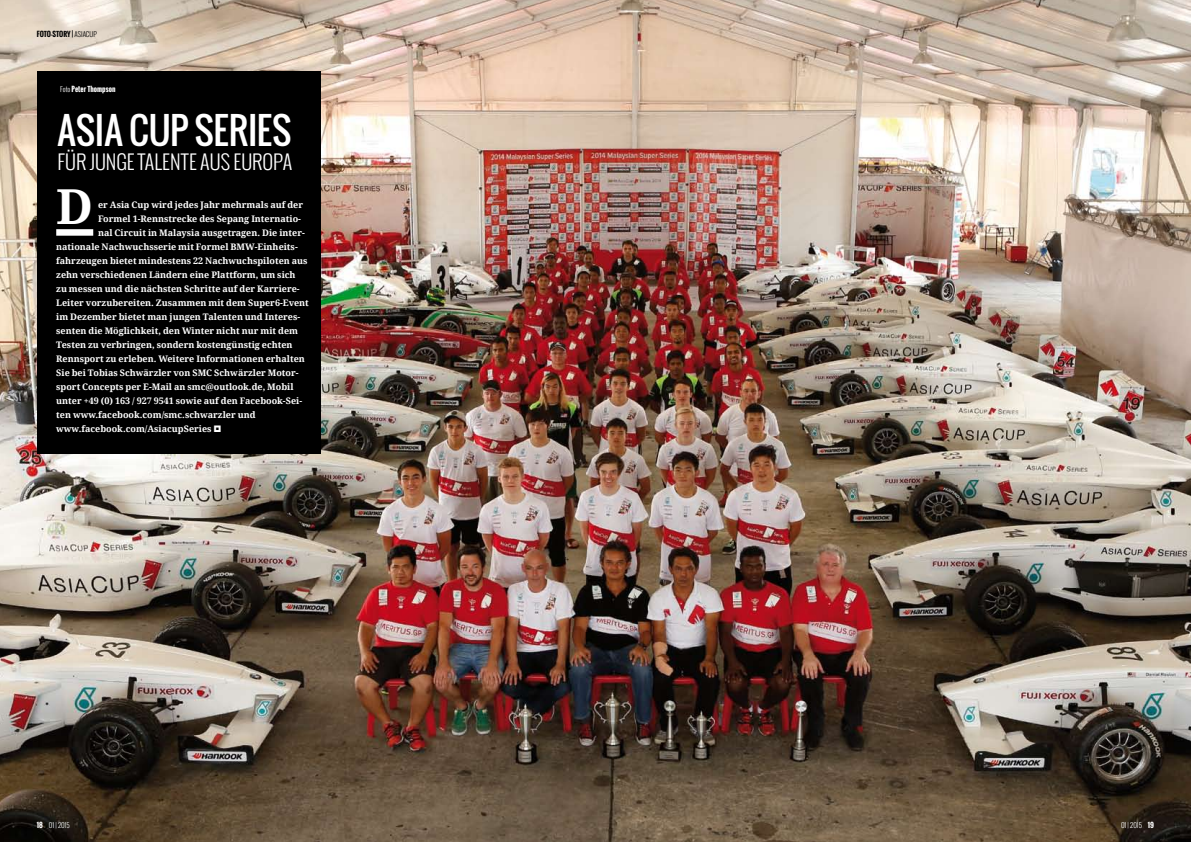
<style>
.page{position:relative;width:1191px;height:842px;background:#fff}
.page>*{position:absolute;margin:0;border:0;box-sizing:border-box;transform-origin:0 0}
.t1{font:700 48.2px "Droid Serif";color:#fff}
.t2{font:36px "Oswald";color:#fff}
.t3{font:300 20px "Oswald";letter-spacing:-.01em;color:#fff}
.t4{font:700 9px "Droid Serif";color:#fff}
.t5{font:300 7px "Oswald";color:#fff}
.t6{font:700 7px "Oswald";letter-spacing:-.005em;color:#000}
.t7{font:700 7px "Oswald";color:#fff}
.s1{font-weight:300}
.s2{font-weight:700}
</style>
<div class="page">
<img style="left:0;top:0;width:1191px;height:842px">
<div style="left:37px;top:71px;width:283px;height:383px;background:#000"></div>
<div style="left:56px;top:229px;width:37px;height:7px;background:#fff"></div>
<p class="t6" style="left:37px;top:28px;width:61px">Foto-Story | <span class="s1">ASIACUP</span></p>
<p class="t7" style="left:60px;top:83px;width:57px"><span class="s1">FOTO</span> Peter Thompson</p>
<h2 class="t2" style="left:58px;top:103px;width:235px">ASIA CUP SERIES</h2>
<h3 class="t3" style="left:58px;top:147px;width:235px">FÜR JUNGE TALENTE AUS EUROPA</h3>
<h1 class="t1" style="left:56px;top:179px;width:38px">D</h1>
<p class="t4" style="left:98px;top:199px;width:207px">er Asia Cup wird jedes Jahr mehrmals auf der</p>
<p class="t4" style="left:98px;top:213px;width:204px">Formel 1-Rennstrecke des Sepang Internatio-</p>
<p class="t4" style="left:98px;top:227px;width:208px">nal Circuit in Malaysia ausgetragen. Die inter-</p>
<p class="t4" style="left:56px;top:241px;width:243px">nationale Nachwuchsserie mit Formel BMW-Einheits-</p>
<p class="t4" style="left:56px;top:255px;width:253px">fahrzeugen bietet mindestens 22 Nachwuchspiloten aus</p>
<p class="t4" style="left:56px;top:269px;width:241px">zehn verschiedenen Ländern eine Plattform, um sich</p>
<p class="t4" style="left:56px;top:283px;width:245px">zu messen und die nächsten Schritte auf der Karriere-</p>
<p class="t4" style="left:56px;top:297px;width:254px">Leiter vorzubereiten. Zusammen mit dem Super6-Event</p>
<p class="t4" style="left:56px;top:311px;width:245px">im Dezember bietet man jungen Talenten und Interes-</p>
<p class="t4" style="left:56px;top:325px;width:243px">senten die Möglichkeit, den Winter nicht nur mit dem</p>
<p class="t4" style="left:56px;top:339px;width:238px">Testen zu verbringen, sondern kostengünstig echten</p>
<p class="t4" style="left:56px;top:353px;width:250px">Rennsport zu erleben. Weitere Informationen erhalten</p>
<p class="t4" style="left:56px;top:367px;width:244px">Sie bei Tobias Schwärzler von SMC Schwärzler Motor-</p>
<p class="t4" style="left:56px;top:381px;width:239px">sport Concepts per E-Mail an smc@outlook.de, Mobil</p>
<p class="t4" style="left:56px;top:395px;width:247px">unter +49 (0) 163 / 927 9541 sowie auf den Facebook-Sei-</p>
<p class="t4" style="left:56px;top:409px;width:201px">ten www.facebook.com/smc.schwarzler und</p>
<p class="t4" style="left:56px;top:423px;width:157px">www.facebook.com/AsiacupSeries</p>
<p class="t5" style="left:37px;top:820px;width:34px"><span class="s2">18</span> 01 | 2015</p>
<p class="t5" style="left:1121px;top:820px;width:35px">01 | 2015 <span class="s2">19</span></p>
</div>
